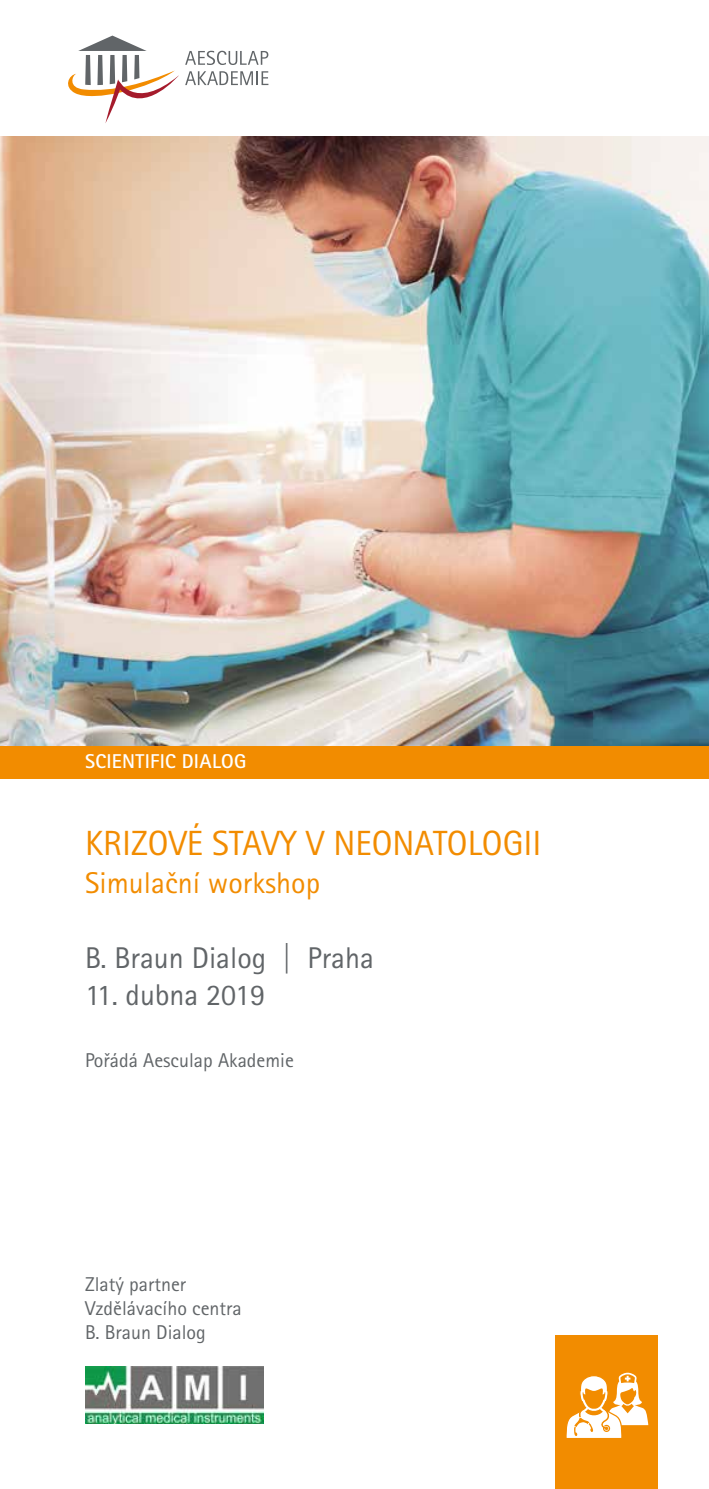
<style>
.page{position:relative;width:709px;height:1489px;background:#fff}
.page>*{position:absolute;margin:0;border:0;box-sizing:border-box;transform-origin:0 0}
.t1{font:35px "Rotis Sans Serif Pro";color:#f28c00}
.t2{font:30px "Rotis Sans Serif Pro";color:#616568}
.t3{font:30px "Rotis Sans Serif Pro";color:#f28c00}
.t4{font:20px/24px "Rotis Sans Serif Pro";color:#616568}
.t5{font:700 20px "Rotis Sans Serif Pro";letter-spacing:.015em;color:#fff}
</style>
<div class="page">
<svg style="left:68px;top:36px;width:111px;height:87px"></svg>
<svg style="left:185px;top:51px;width:83px;height:14px"></svg>
<svg style="left:185px;top:71px;width:83px;height:14px"></svg>
<div style="left:556px;top:1335px;width:102px;height:153px;background:#f28c00"></div>
<svg style="left:566px;top:1372px;width:82px;height:66px"></svg>
<div style="left:0;top:744px;width:709px;height:34px;background:#f28c00"></div>
<img style="left:85px;top:1366px;width:179px;height:56px">
<img style="left:0;top:136px;width:709px;height:609px">
<p class="t5" style="left:85px;top:749px;width:163px">SCIENTIFIC DIALOG</p>
<h1 class="t1" style="left:85px;top:822px;width:458px">KRIZOVÉ STAVY V NEONATOLOGII</h1>
<h2 class="t3" style="left:85px;top:864px;width:236px">Simulační workshop</h2>
<h2 class="t2" style="left:85px;top:939px;width:290px">B. Braun Dialog | Praha</h2>
<h2 class="t2" style="left:85px;top:977px;width:181px">11. dubna 2019</h2>
<p class="t4" style="left:85px;top:1048px;width:210px">Pořádá Aesculap Akademie</p>
<p class="t4" style="left:85px;top:1271px;width:158px">Zlatý partner<br>Vzdělávacího centra<br>B. Braun Dialog</p>
</div>
